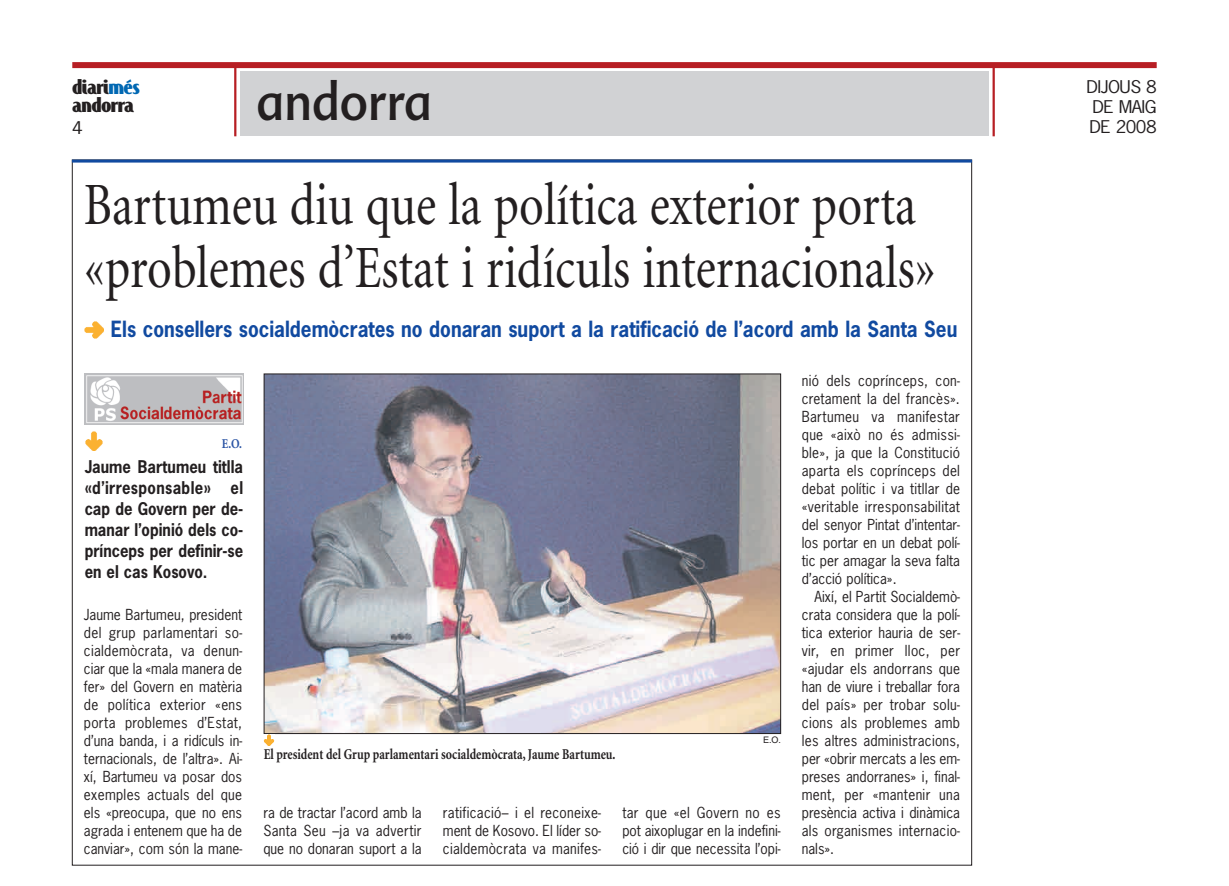
<style>
.page{position:relative;width:1229px;height:886px;background:#fff}
.page>*{position:absolute;margin:0;border:0;box-sizing:border-box;transform-origin:0 0}
.t1{font:60px/63px "Minion";color:#231f20;scale:.8 1}
.t2{font:52.5px "Advert";color:#231f20;scale:.9 1}
.t3{font:700 22.5px/18px "Jandoni";letter-spacing:-.02em;color:#231f20;scale:1.12 1}
.t4{font:700 21px "News Gothic";color:#114aa0;scale:.9 1}
.t5{font:700 16.5px/21px "News Gothic";color:#231f20;text-align:justify;scale:.9 1}
.t6{font:16.5px/19.8px "News Gothic";letter-spacing:-.03em;color:#231f20;text-align:center;scale:1.12 1}
.t7{font:700 15px "Minion";color:#231f20;scale:.8 1}
.t8{font:14.25px/18px "News Gothic";color:#231f20;text-align:justify;scale:.95 1}
.t9{font:700 13.5px "Minion";color:#2b54a4;scale:.85 1}
.t10{font:9px "Helvetica";color:#231f20}
.s1{color:#0168b3}
</style>
<div class="page">
<div style="left:240px;top:71px;width:748px;height:65px;background:#d1d2d4"></div>
<hr style="left:992px;top:65px;width:3px;height:71px;background:#b71f24">
<div style="left:72px;top:62px;width:1085px;height:6px;background:#b71f24"></div>
<hr style="left:234px;top:65px;width:2px;height:71px;background:#b71f24">
<hr style="left:72px;top:160px;width:900px;height:3px;background:#114aa0">
<img style="left:85px;top:374px;width:158px;height:51px">
<img style="left:85px;top:321px;width:19px;height:18px">
<img style="left:85px;top:431px;width:18px;height:19px">
<img style="left:266px;top:376px;width:513px;height:356px">
<svg style="left:264px;top:735px;width:11px;height:11px"></svg>
<hr style="left:1006px;top:885px;width:151px;height:1px;background:#114aa0">
<h3 class="t3" style="left:72px;top:77px;width:62px">diari<span class="s1">més </span>andorra</h3>
<p class="t6" style="left:72px;top:119px;width:11px">4</p>
<h2 class="t2" style="left:257px;top:71px;width:197px">andorra</h2>
<h1 class="t1" style="left:84px;top:179px;width:1066px">Bartumeu diu que la política exterior porta «problemes d’Estat i ridículs internacionals»</h1>
<h3 class="t4" style="left:111px;top:317px;width:942px">Els consellers socialdemòcrates no donaran suport a la ratificació de l’acord amb la Santa Seu</h3>
<p class="t9" style="left:222px;top:438px;width:25px">E.O.</p>
<p class="t5" style="left:85px;top:457px;width:178px">Jaume Bartumeu titlla «d’irresponsable» el cap de Govern per de&shy;manar l’opinió dels co&shy;prínceps per definir-se en el cas Kosovo.</p>
<p class="t8" style="left:84px;top:606px;width:168px">Jaume Bartumeu, president del grup parlamentari so&shy;cialdemòcrata, va denun&shy;ciar que la «mala manera de fer» del Govern en matèria de política exterior «ens porta problemes d’Estat, d’una banda, i a ridículs in&shy;ternacionals, de l’altra». Ai&shy;xí, Bartumeu va posar dos exemples actuals del que els «preocupa, que no ens agrada i entenem que ha de canviar», com són la mane-</p>
<p class="t7" style="left:264px;top:749px;width:441px">El president del Grup parlamentari socialdemòcrata, Jaume Bartumeu.</p>
<p class="t10" style="left:763px;top:736px;width:20px">E.O.</p>
<p class="t8" style="left:263px;top:804px;width:168px">ra de tractar l’acord amb la Santa Seu –ja va advertir que no donaran suport a la</p>
<p class="t8" style="left:443px;top:804px;width:168px">ratificació– i el reconeixe&shy;ment de Kosovo. El líder so&shy;cialdemòcrata va manifes-</p>
<p class="t8" style="left:622px;top:804px;width:168px">tar que «el Govern no es pot aixoplugar en la indefini&shy;ció i dir que necessita l’opi-</p>
<p class="t8" style="left:802px;top:372px;width:168px">nió dels coprínceps, con&shy;cretament la del francès».<br>Bartumeu va manifestar que «això no és admissi&shy;ble», ja que la Constitució aparta els coprínceps del debat polític i va titllar de «veritable irresponsabilitat del senyor Pintat d’intentar&shy;los portar en un debat polí&shy;tic per amagar la seva falta d’acció política».</p>
<p class="t8" style="left:802px;top:588px;width:168px;text-indent:13px">Així, el Partit Socialdemò&shy;crata considera que la polí&shy;tica exterior hauria de ser&shy;vir, en primer lloc, per «ajudar els andorrans que han de viure i treballar fora del país» per trobar solu&shy;cions als problemes amb les altres administracions, per «obrir mercats a les em&shy;preses andorranes» i, final&shy;ment, per «mantenir una presència activa i dinàmica als organismes internacio&shy;nals».</p>
<p class="t6" style="left:1086px;top:78px;width:64px">DIJOUS 8<br>DE MAIG</p>
<p class="t6" style="left:1089px;top:117px;width:61px">DE 2008</p>
</div>
